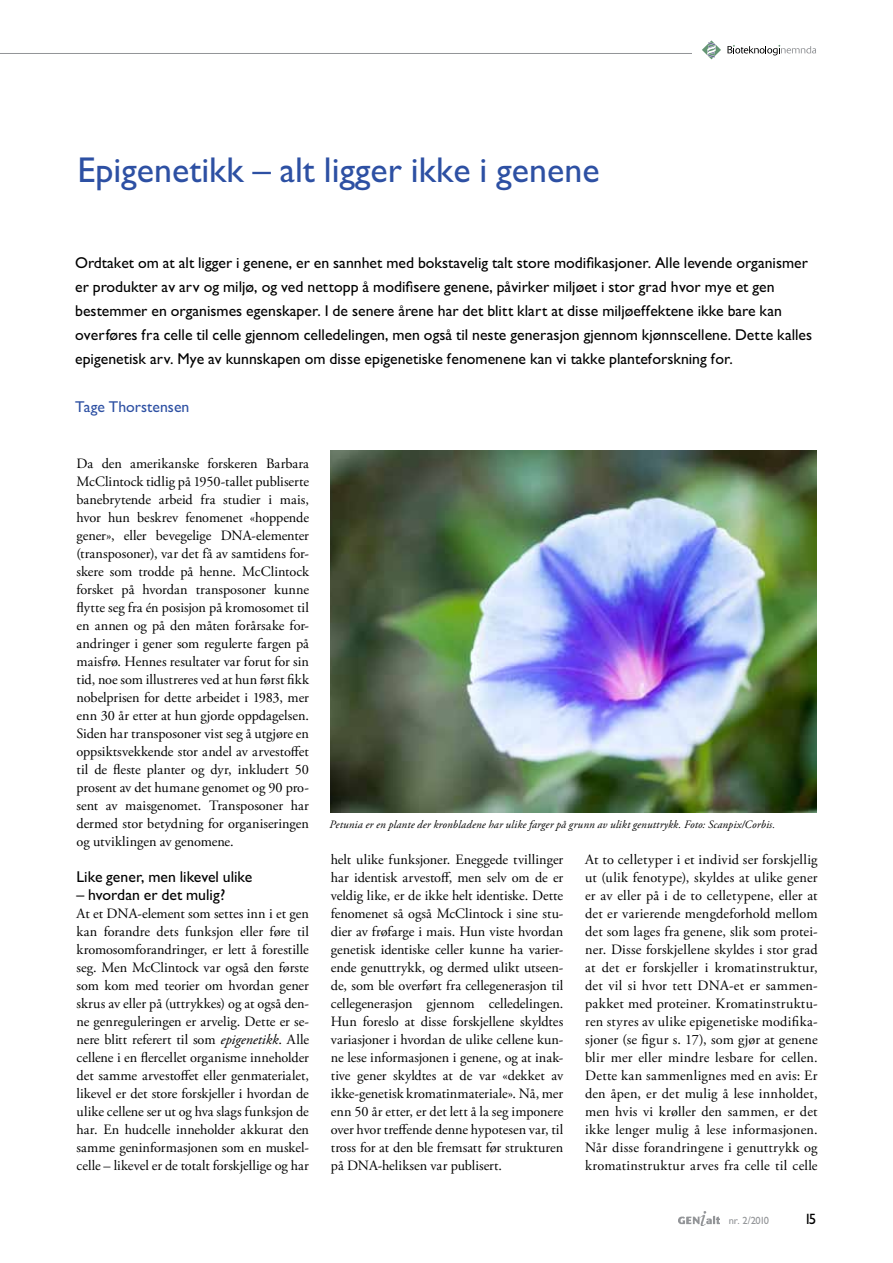
<style>
.page{position:relative;width:893px;height:1263px;background:#fff}
.page>*{position:absolute;margin:0;border:0;box-sizing:border-box;transform-origin:0 0}
.t1{font:500 36px "Garrison Sans";color:#2d50a3}
.t2{font:500 15.75px/24px "Garrison Sans";color:#000}
.t3{font:500 15.75px "Garrison Sans";color:#2d50a3}
.t4{font:500 15px "Garrison Sans";color:#000}
.t5{font:14.25px/18px "Adobe Garamond Pro";letter-spacing:.005em;color:#000;text-align:justify}
.t6{font:italic 11.25px "Adobe Garamond Pro";letter-spacing:.01em;color:#000}
.t7{font:500 10.5px "Garrison Sans";letter-spacing:-.07em;color:#939598}
.s1{font-style:italic}
</style>
<div class="page">
<img style="left:679px;top:1211px;width:40px;height:14px">
<hr style="left:0;top:53px;width:767px;height:1px;background:#939598">
<div style="left:692px;top:35px;width:131px;height:25px;background:#fff"></div>
<svg style="left:727px;top:45px;width:89px;height:10px"></svg>
<svg style="left:702px;top:40px;width:19px;height:20px"></svg>
<img style="left:330px;top:450px;width:486px;height:363px">
<h1 class="t1" style="left:78px;top:150px;width:523px">Epigenetikk – alt ligger ikke i genene</h1>
<p class="t2" style="left:75px;top:251px;width:738px">Ordtaket om at alt ligger i genene, er en sannhet med bokstavelig talt store modifikasjoner. Alle levende organismer er produkter av arv og miljø, og ved nettopp å modifisere genene, påvirker miljøet i stor grad hvor mye et gen bestemmer en organismes egenskaper. I de senere årene har det blitt klart at disse miljøeffektene ikke bare kan overføres fra celle til celle gjennom celledelingen, men også til neste generasjon gjennom kjønnscellene. Dette kalles epigenetisk arv. Mye av kunnskapen om disse epigenetiske fenomenene kan vi takke planteforskning for.</p>
<p class="t3" style="left:75px;top:398px;width:116px">Tage Thorstensen</p>
<p class="t5" style="left:77px;top:455px;width:234px">Da den amerikanske forskeren Barbara McClintock tidlig på 1950-tallet publiserte banebrytende arbeid fra studier i mais, hvor hun beskrev fenomenet «hoppende gener», eller bevegelige DNA-elementer (transposoner), var det få av samtidens for&shy;skere som trodde på henne. McClintock forsket på hvordan transposoner kunne flytte seg fra én posisjon på kromosomet til en annen og på den måten forårsake for&shy;andringer i gener som regulerte fargen på maisfrø. Hennes resultater var forut for sin tid, noe som illustreres ved at hun først fikk nobelprisen for dette arbeidet i 1983, mer enn 30 år etter at hun gjorde oppdagelsen.<br>Siden har transposoner vist seg å utgjøre en oppsiktsvekkende stor andel av arvestoffet til de fleste planter og dyr, inkludert 50 prosent av det humane genomet og 90 pro&shy;sent av maisgenomet. Transposoner har dermed stor betydning for organiseringen og utviklingen av genomene.</p>
<p class="t2" style="left:77px;top:865px;width:177px">Like gener, men likevel ulike</p>
<p class="t2" style="left:77px;top:883px;width:150px">– hvordan er det mulig?</p>
<p class="t5" style="left:77px;top:905px;width:234px">At et DNA-element som settes inn i et gen kan forandre dets funksjon eller føre til kromosomforandringer, er lett å forestille seg. Men McClintock var også den første som kom med teorier om hvordan gener skrus av eller på (uttrykkes) og at også den&shy;ne genreguleringen er arvelig. Dette er se&shy;nere blitt referert til som <span class="s1">epigenetikk</span>. Alle cellene i en flercellet organisme inneholder det samme arvestoffet eller genmaterialet, likevel er det store forskjeller i hvordan de ulike cellene ser ut og hva slags funksjon de har. En hudcelle inneholder akkurat den samme geninformasjonen som en muskel&shy;celle – likevel er de totalt forskjellige og har</p>
<p class="t6" style="left:329px;top:818px;width:447px">Petunia er en plante der kronbladene har ulike farger på grunn av ulikt genuttrykk. Foto: Scanpix/Corbis.</p>
<p class="t5" style="left:331px;top:851px;width:234px">helt ulike funksjoner. Eneggede tvillinger har identisk arvestoff, men selv om de er veldig like, er de ikke helt identiske. Dette fenomenet så også McClintock i sine stu&shy;dier av frøfarge i mais. Hun viste hvordan genetisk identiske celler kunne ha varier&shy;ende genuttrykk, og dermed ulikt utseen&shy;de, som ble overført fra cellegenerasjon til cellegenerasjon gjennom celledelingen.<br>Hun foreslo at disse forskjellene skyldtes variasjoner i hvordan de ulike cellene kun&shy;ne lese informasjonen i genene, og at inak&shy;tive gener skyldtes at de var «dekket av ikke-genetisk kromatinmateriale». Nå, mer enn 50 år etter, er det lett å la seg imponere over hvor treffende denne hypotesen var, til tross for at den ble fremsatt før strukturen på DNA-heliksen var publisert.</p>
<p class="t5" style="left:585px;top:851px;width:234px">At to celletyper i et individ ser forskjellig ut (ulik fenotype), skyldes at ulike gener er av eller på i de to celletypene, eller at det er varierende mengdeforhold mellom det som lages fra genene, slik som protei&shy;ner. Disse forskjellene skyldes i stor grad at det er forskjeller i kromatinstruktur, det vil si hvor tett DNA-et er sammen&shy;pakket med proteiner. Kromatinstruktu&shy;ren styres av ulike epigenetiske modifika&shy;sjoner (se figur s. 17), som gjør at genene blir mer eller mindre lesbare for cellen.<br>Dette kan sammenlignes med en avis: Er den åpen, er det mulig å lese innholdet, men hvis vi krøller den sammen, er det ikke lenger mulig å lese informasjonen.<br>Når disse forandringene i genuttrykk og kromatinstruktur arves fra celle til celle</p>
<p class="t7" style="left:729px;top:1214px;width:42px">nr. 2/2010</p>
<p class="t4" style="left:804px;top:1210px;width:14px">15</p>
</div>
